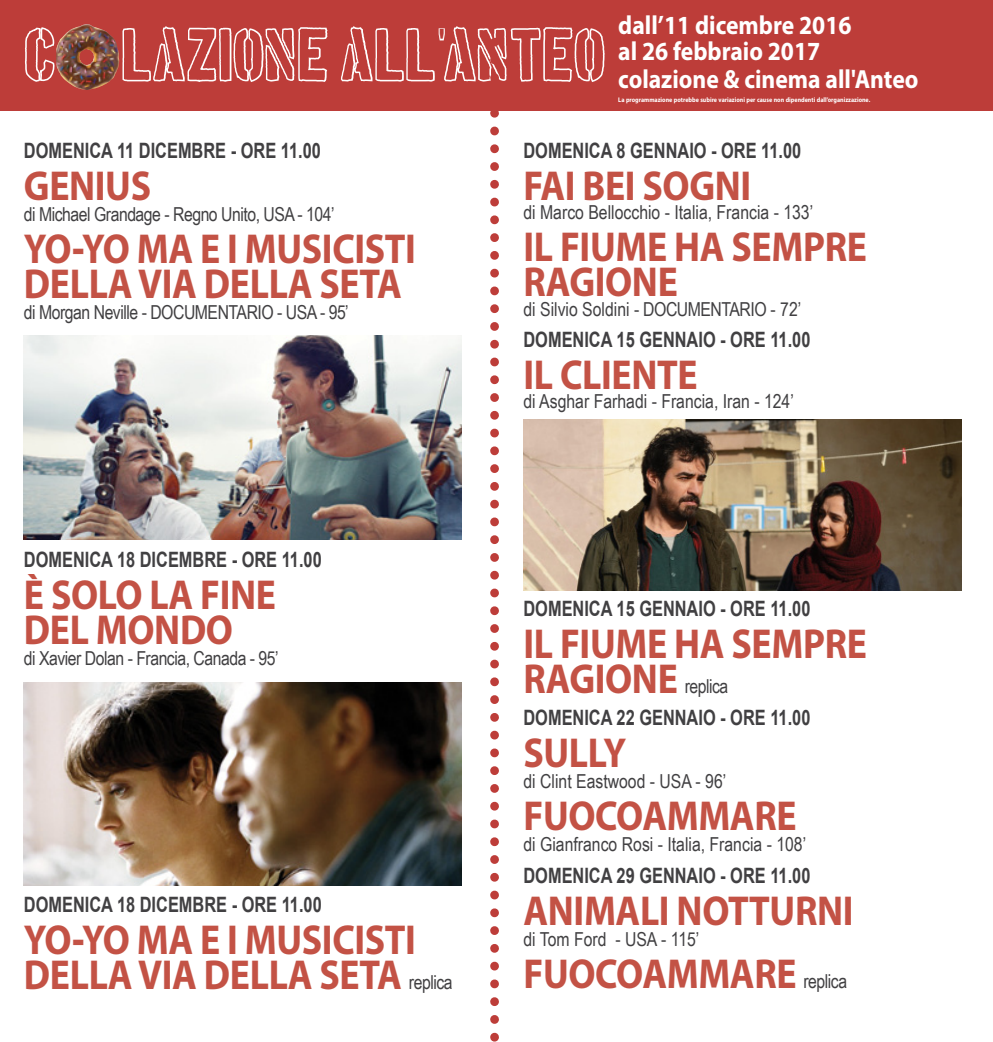
<style>
.page{position:relative;width:993px;height:1042px;background:#fff}
.page>*{position:absolute;margin:0;border:0;box-sizing:border-box;transform-origin:0 0}
.t1{font:56.88px "Boston Traffic";color:#bd3d39}
.t2{font:700 42px/35px "Myriad Hebrew";letter-spacing:-.01em;color:#c35245;scale:.9 1}
.t3{font:700 26.25px/27.1px "Myriad Hebrew";color:#fff;scale:.9 1}
.t4{font:700 21.18px "Arial";color:#414042;scale:.77 1}
.t5{font:19.25px "Arial Narrow";color:#414042}
.t6{font:19.25px "Arial Narrow";letter-spacing:-.025em;color:#414042}
.t7{font:700 9.28px "Myriad Arabic";color:#fff;scale:.9 1}
.s1{font-family:"Myriad Hebrew";font-weight:700;font-size:42px;color:#c35245}
.s2{font-family:"Arial Narrow";font-weight:400;font-size:19.25px;color:#414042}
</style>
<div class="page">
<div style="left:0;top:0;width:992px;height:110px;background:#bd3d39"></div>
<svg style="left:25px;top:27px;width:30px;height:55px"></svg>
<svg style="left:122px;top:26px;width:206px;height:56px"></svg>
<img style="left:56px;top:24px;width:63px;height:66px">
<svg style="left:339px;top:26px;width:267px;height:1016px"></svg>
<img style="left:24px;top:336px;width:437px;height:203px">
<img style="left:523px;top:420px;width:437px;height:171px">
<img style="left:24px;top:682px;width:437px;height:204px">
<h1 class="t1" style="left:26px;top:28px;width:452px">C LAZIONE ALL<sup>'</sup>ANTEO</h1>
<p class="t3" style="left:618px;top:13px;width:335px">DALL’11 DICEMBRE 2016<br>AL 26 FEBBRAIO 2017<br>COLAZIONE &amp; CINEMA ALL'ANTEO</p>
<p class="t7" style="left:618px;top:93px;width:281px">La programmazione potrebbe subire variazioni per cause non dipendenti dall’organizzazione.</p>
<p class="t4" style="left:24px;top:137px;width:180px">DOMENICA 11 DICEMBRE</p>
<p class="t4" style="left:231px;top:137px;width:118px">- ORE 11.00</p>
<p class="t2" style="left:24px;top:171px;width:143px">GENIUS</p>
<p class="t6" style="left:24px;top:200px;width:312px">di Michael Grandage - Regno Unito, USA - 104’</p>
<p class="t2" style="left:24px;top:234px;width:267px">YO-YO MA E I MUSICISTI<br>DELLA</p>
<p class="t2" style="left:138px;top:269px;width:98px">VIA DELLA</p>
<p class="t2" style="left:319px;top:269px;width:46px">SETA</p>
<p class="t6" style="left:24px;top:298px;width:326px">di Morgan Neville - DOCUMENTARIO - USA - 95’</p>
<p class="t4" style="left:24px;top:545px;width:388px">DOMENICA 18 DICEMBRE - ORE 11.00</p>
<p class="t2" style="left:24px;top:580px;width:56px">È SOLO</p>
<p class="t2" style="left:149px;top:580px;width:78px">LA FINE</p>
<p class="t2" style="left:24px;top:615px;width:111px">DEL MONDO</p>
<p class="t6" style="left:24px;top:644px;width:256px">di Xavier Dolan - Francia, Canada - 95’</p>
<p class="t4" style="left:24px;top:890px;width:388px">DOMENICA 18 DICEMBRE - ORE 11.00</p>
<p class="t2" style="left:24px;top:924px;width:267px">YO-YO MA E I MUSICISTI<br>DELLA</p>
<p class="t2" style="left:138px;top:959px;width:98px">VIA DELLA</p>
<p class="t6" style="left:319px;top:968px;width:134px"><span class="s1">SETA</span> replica</p>
<p class="t4" style="left:523px;top:137px;width:362px">DOMENICA 8 GENNAIO - ORE 11.00</p>
<p class="t2" style="left:523px;top:171px;width:254px">FAI BEI SOGNI</p>
<p class="t5" style="left:523px;top:198px;width:291px">di Marco Bellocchio - Italia, Francia - 133’</p>
<p class="t2" style="left:523px;top:232px;width:383px">IL FIUME HA SEMPRE<br>RAGIONE</p>
<p class="t5" style="left:523px;top:295px;width:279px">di Silvio Soldini - DOCUMENTARIO - 72’</p>
<p class="t4" style="left:523px;top:326px;width:374px">DOMENICA 15 GENNAIO - ORE 11.00</p>
<p class="t2" style="left:523px;top:360px;width:195px">IL CLIENTE</p>
<p class="t5" style="left:523px;top:387px;width:272px">di Asghar Farhadi - Francia, Iran - 124’</p>
<p class="t4" style="left:523px;top:595px;width:374px">DOMENICA 15 GENNAIO - ORE 11.00</p>
<p class="t2" style="left:523px;top:629px;width:383px">IL FIUME HA SEMPRE<br>RAGIONE <span class="s2">replica</span></p>
<p class="t4" style="left:523px;top:703px;width:374px">DOMENICA 22 GENNAIO - ORE 11.00</p>
<p class="t2" style="left:523px;top:738px;width:116px">SULLY</p>
<p class="t5" style="left:523px;top:767px;width:204px">di Clint Eastwood - USA - 96’</p>
<p class="t2" style="left:523px;top:801px;width:305px">FUOCOAMMARE</p>
<p class="t5" style="left:523px;top:830px;width:284px">di Gianfranco Rosi - Italia, Francia - 108’</p>
<p class="t4" style="left:523px;top:861px;width:374px">DOMENICA 29 GENNAIO - ORE 11.00</p>
<p class="t2" style="left:523px;top:895px;width:368px">ANIMALI NOTTURNI</p>
<p class="t5" style="left:523px;top:924px;width:177px">di Tom Ford - USA - 115’</p>
<p class="t2" style="left:523px;top:958px;width:361px">FUOCOAMMARE <span class="s2">replica</span></p>
</div>
